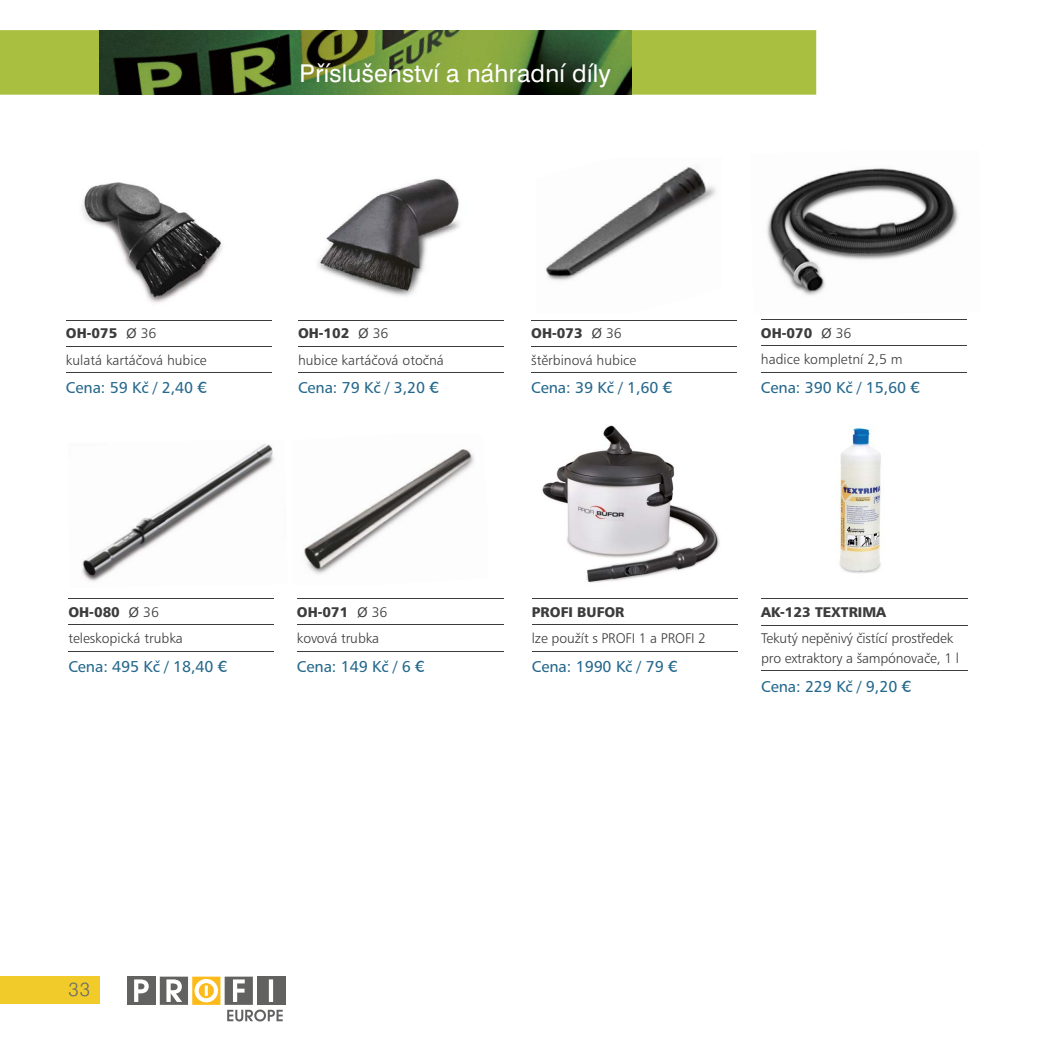
<style>
.page{position:relative;width:1042px;height:1042px;background:#fff}
.page>*{position:absolute;margin:0;border:0;box-sizing:border-box;transform-origin:0 0}
.t1{font:24.5px "Swiss 721 BTCE";letter-spacing:.01em;color:#fff}
.t2{font:300 19.25px "Swiss 721 BTCE";color:#696969}
.t3{font:15.75px "Humanist 777 BTCE Roman B";letter-spacing:-.005em;color:#25688c}
.t4{font:14px/19.2px "Humanist 777 BTCE Light B";color:#3d3c3c}
.t5{font:14px "Humanist 777 BTCE Black B";color:#3d3c3c}
.s1{font-family:"Humanist 777 BTCE Light B";font-size:19.25px}
.s2{font-family:"Humanist 777 BTCE Light B"}
.s3{font-family:"Futura BT";font-weight:500}
</style>
<div class="page">
<div style="left:127px;top:976px;width:29px;height:29px;background:#626261"></div>
<div style="left:160px;top:976px;width:28px;height:29px;background:#626261"></div>
<div style="left:192px;top:976px;width:28px;height:29px;background:#fcbb1b"></div>
<div style="left:225px;top:976px;width:28px;height:29px;background:#626261"></div>
<div style="left:257px;top:976px;width:28px;height:29px;background:#626261"></div>
<svg style="left:134px;top:979px;width:139px;height:23px"></svg>
<svg style="left:227px;top:1009px;width:56px;height:12px"></svg>
<div style="left:0;top:976px;width:99px;height:28px;background:#f1cb2a"></div>
<div style="left:0;top:30px;width:816px;height:65px;background:#a8bf40"></div>
<img style="left:283px;top:30px;width:165px;height:64px">
<img style="left:448px;top:30px;width:184px;height:64px">
<img style="left:99px;top:30px;width:184px;height:64px">
<hr style="left:66px;top:320px;width:206px;height:1px;background:#3d3c3c">
<hr style="left:66px;top:346px;width:206px;height:1px;background:#3d3c3c">
<hr style="left:66px;top:372px;width:206px;height:1px;background:#3d3c3c">
<hr style="left:298px;top:320px;width:206px;height:1px;background:#3d3c3c">
<hr style="left:298px;top:346px;width:206px;height:1px;background:#3d3c3c">
<hr style="left:298px;top:372px;width:206px;height:1px;background:#3d3c3c">
<hr style="left:531px;top:320px;width:206px;height:1px;background:#3d3c3c">
<hr style="left:531px;top:346px;width:206px;height:1px;background:#3d3c3c">
<hr style="left:531px;top:372px;width:206px;height:1px;background:#3d3c3c">
<hr style="left:532px;top:598px;width:206px;height:1px;background:#3d3c3c">
<hr style="left:532px;top:624px;width:206px;height:1px;background:#3d3c3c">
<hr style="left:532px;top:651px;width:206px;height:1px;background:#3d3c3c">
<hr style="left:68px;top:598px;width:206px;height:1px;background:#3d3c3c">
<hr style="left:68px;top:624px;width:206px;height:1px;background:#3d3c3c">
<hr style="left:68px;top:651px;width:206px;height:1px;background:#3d3c3c">
<hr style="left:761px;top:319px;width:206px;height:1px;background:#3d3c3c">
<hr style="left:761px;top:345px;width:206px;height:1px;background:#3d3c3c">
<hr style="left:761px;top:372px;width:206px;height:1px;background:#3d3c3c">
<img style="left:82px;top:182px;width:141px;height:121px">
<img style="left:318px;top:178px;width:142px;height:118px">
<img style="left:546px;top:167px;width:170px;height:114px">
<img style="left:542px;top:425px;width:178px;height:158px">
<img style="left:767px;top:168px;width:192px;height:128px">
<hr style="left:761px;top:598px;width:207px;height:1px;background:#3d3c3c">
<hr style="left:761px;top:624px;width:207px;height:1px;background:#3d3c3c">
<hr style="left:761px;top:670px;width:207px;height:1px;background:#3d3c3c">
<img style="left:839px;top:427px;width:42px;height:146px">
<hr style="left:297px;top:598px;width:207px;height:1px;background:#3d3c3c">
<hr style="left:297px;top:624px;width:207px;height:1px;background:#3d3c3c">
<hr style="left:297px;top:651px;width:207px;height:1px;background:#3d3c3c">
<img style="left:304px;top:449px;width:170px;height:125px">
<img style="left:82px;top:444px;width:192px;height:137px">
<h1 class="t1" style="left:300px;top:63px;width:313px">Příslušenství a náhradní díly</h1>
<p class="t5" style="left:66px;top:327px;width:92px">OH-075 <span class="s1">ø</span> <span class="s2">36</span></p>
<p class="t4" style="left:66px;top:351px;width:142px">kulatá kartáčová hubice</p>
<p class="t3" style="left:66px;top:380px;width:143px">Cena: 59 Kč / 2,40 <span class="s3">€</span></p>
<p class="t5" style="left:298px;top:327px;width:92px">OH-102 <span class="s1">ø</span> <span class="s2">36</span></p>
<p class="t4" style="left:298px;top:351px;width:147px">hubice kartáčová otočná</p>
<p class="t3" style="left:298px;top:380px;width:143px">Cena: 79 Kč / 3,20 <span class="s3">€</span></p>
<p class="t5" style="left:68px;top:606px;width:92px">OH-080 <span class="s1">ø</span> <span class="s2">36</span></p>
<p class="t4" style="left:68px;top:630px;width:116px">teleskopická trubka</p>
<p class="t3" style="left:68px;top:659px;width:161px">Cena: 495 Kč / 18,40 <span class="s3">€</span></p>
<p class="t5" style="left:297px;top:606px;width:92px">OH-071 <span class="s1">ø</span> <span class="s2">36</span></p>
<p class="t4" style="left:297px;top:630px;width:84px">kovová trubka</p>
<p class="t3" style="left:297px;top:659px;width:129px">Cena: 149 Kč / 6 <span class="s3">€</span></p>
<p class="t5" style="left:531px;top:327px;width:92px">OH-073 <span class="s1">ø</span> <span class="s2">36</span></p>
<p class="t4" style="left:531px;top:351px;width:106px">štěrbinová hubice</p>
<p class="t3" style="left:531px;top:380px;width:143px">Cena: 39 Kč / 1,60 <span class="s3">€</span></p>
<p class="t5" style="left:761px;top:327px;width:92px">OH-070 <span class="s1">ø</span> <span class="s2">36</span></p>
<p class="t4" style="left:761px;top:350px;width:143px">hadice kompletní 2,5 m</p>
<p class="t3" style="left:761px;top:380px;width:161px">Cena: 390 Kč / 15,60 <span class="s3">€</span></p>
<p class="t5" style="left:532px;top:606px;width:94px">PROFI BUFOR</p>
<p class="t4" style="left:532px;top:630px;width:176px">lze použít s PROFI 1 a PROFI 2</p>
<p class="t3" style="left:532px;top:659px;width:147px">Cena: 1990 Kč / 79 <span class="s3">€</span></p>
<p class="t5" style="left:761px;top:606px;width:126px">AK-123 TEXTRIMA</p>
<p class="t4" style="left:761px;top:630px;width:199px">Tekutý nepěnivý čistící prostředek pro extraktory a šampónovače, 1 l</p>
<p class="t3" style="left:761px;top:679px;width:152px">Cena: 229 Kč / 9,20 <span class="s3">€</span></p>
<h2 class="t2" style="left:68px;top:980px;width:23px">33</h2>
</div>
